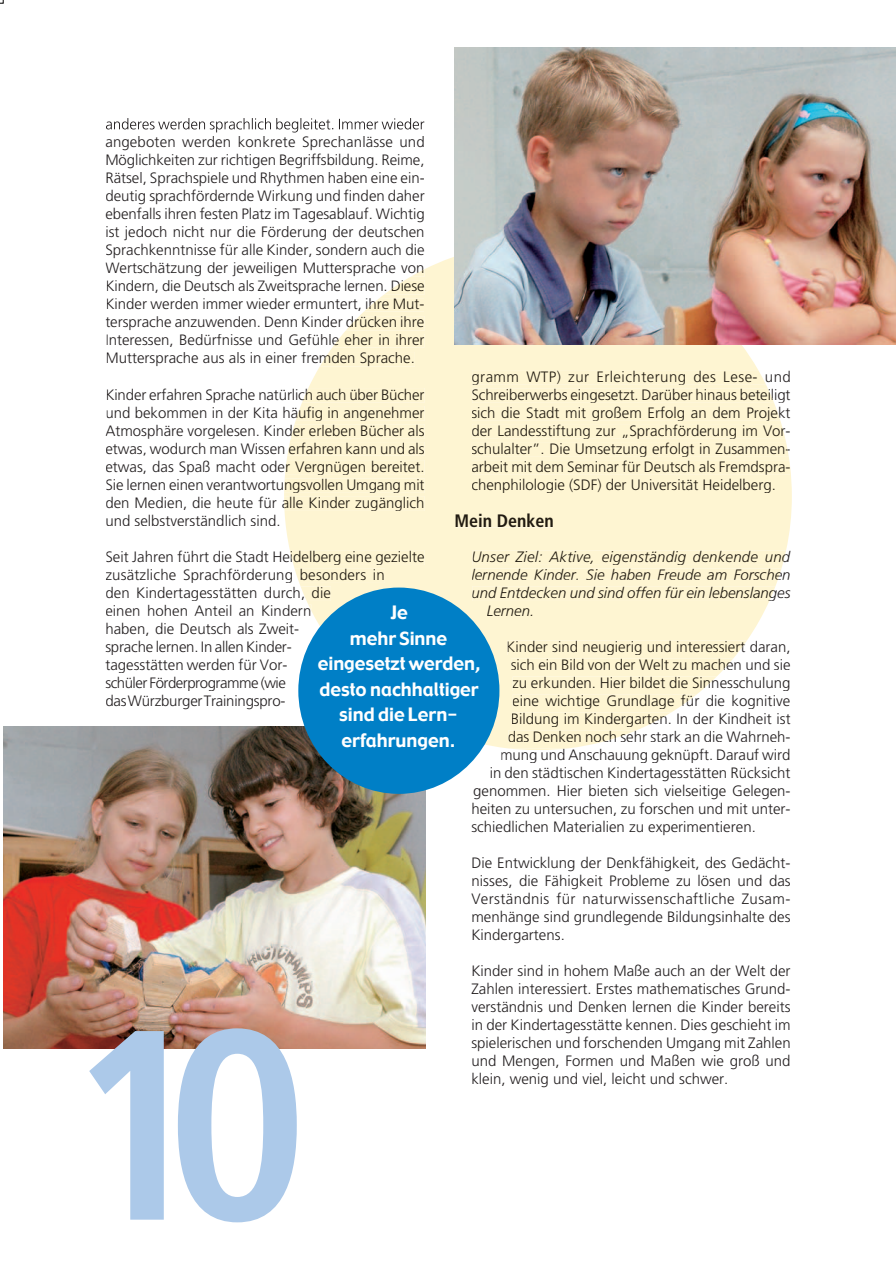
<style>
.page{position:relative;width:896px;height:1266px;background:#fff}
.page>*{position:absolute;margin:0;border:0;box-sizing:border-box;transform-origin:0 0}
.t1{font:700 condensed 270px "Frutiger";color:#acc9e9}
.t2{font:18px/25.5px "Gadget";color:#fff;text-align:center}
.t3{font:700 condensed 18px "Frutiger";color:#211b12}
.t4{font:300 15px/18px "Frutiger";color:#231f20;text-align:justify}
.t5{font:italic 300 15px/18px "Frutiger";color:#231f20;text-align:justify}
.t6{font:300 15px "Frutiger";color:#211b12}
.t7{font:italic 300 15px "Frutiger";color:#211b12}
</style>
<div class="page">
<svg style="left:284px;top:257px;width:507px;height:491px;fill:#fef5d2"></svg>
<img style="left:454px;top:48px;width:441px;height:296px">
<img style="left:3px;top:726px;width:422px;height:322px">
<div style="left:298px;top:587px;width:201px;height:206px;background:#007fc6;border-radius:50%"></div>
<svg style="left:106px;top:118px;width:318px;height:14px"></svg>
<svg style="left:319px;top:269px;width:105px;height:97px"></svg>
<svg style="left:284px;top:388px;width:140px;height:122px;background:#fef5d5"></svg>
<svg style="left:290px;top:550px;width:134px;height:60px"></svg>
<div style="left:471px;top:370px;width:318px;height:104px;background:#fef5d2"></div>
<div style="left:472px;top:478px;width:302px;height:14px;background:#fef5d2"></div>
<div style="left:455px;top:513px;width:97px;height:14px;background:#fef5d2"></div>
<svg style="left:471px;top:550px;width:314px;height:29px;background:#fef5d3"></svg>
<div style="left:472px;top:586px;width:303px;height:14px;background:#fef5d2"></div>
<div style="left:487px;top:605px;width:45px;height:10px;background:#fef5d2"></div>
<svg style="left:507px;top:640px;width:239px;height:29px;background:#fef5d4"></svg>
<svg style="left:508px;top:676px;width:208px;height:65px"></svg>
<svg style="left:507px;top:748px;width:61px;height:2px"></svg>
<svg style="left:0;top:0;width:4px;height:4px"></svg>
<p class="t4" style="left:105px;top:133px;width:321px">angeboten werden konkrete Sprechanlässe und Möglichkeiten zur richtigen Begriffsbildung. Reime, Rätsel, Sprachspiele und Rhythmen haben eine ein&shy;deutig sprachfördernde Wirkung und finden daher ebenfalls ihren festen Platz im Tagesablauf. Wichtig ist jedoch nicht nur die Förderung der deutschen Sprachkenntnisse für alle Kinder, sondern auch die Wertschätzung der jeweiligen Muttersprache von Kindern, die Deutsch als Zweitsprache lernen. Diese Kinder werden immer wieder ermuntert, ihre Mut&shy;tersprache anzuwenden. Denn Kinder drücken ihre Interessen, Bedürfnisse und Gefühle eher in ihrer Muttersprache aus als in einer fremden Sprache.</p>
<p class="t4" style="left:105px;top:385px;width:320px">Kinder erfahren Sprache natürlich auch über Bücher und bekommen in der Kita häufig in angenehmer Atmosphäre vorgelesen. Kinder erleben Bücher als etwas, wodurch man Wissen erfahren kann und als etwas, das Spaß macht oder Vergnügen bereitet.<br>Sie lernen einen verantwortungsvollen Umgang mit den Medien, die heute für alle Kinder zugänglich und selbstverständlich sind.</p>
<p class="t4" style="left:105px;top:547px;width:320px;text-align:left">Seit Jahren führt die Stadt Heidelberg eine gezielte zusätzliche Sprachförderung besonders in<br>den Kindertagesstätten durch, die<br>einen hohen Anteil an Kindern<br>haben, die Deutsch als Zweit-<br>sprache lernen. In allen Kinder-<br>tagesstätten werden für Vor-<br>schüler Förderprogramme (wie<br>das Würzburger Trainingspro-</p>
<p class="t4" style="left:471px;top:367px;width:321px">gramm WTP) zur Erleichterung des Lese- und Schreiberwerbs eingesetzt. Darüber hinaus beteiligt sich die Stadt mit großem Erfolg an dem Projekt der Landesstiftung zur „Sprachförderung im Vor&shy;schulalter”. Die Umsetzung erfolgt in Zusammen&shy;arbeit mit dem Seminar für Deutsch als Fremdspra-</p>
<p class="t6" style="left:471px;top:476px;width:306px">chenphilologie (SDF) der Universität Heidelberg.</p>
<p class="t3" style="left:454px;top:510px;width:101px">Mein Denken</p>
<p class="t5" style="left:471px;top:547px;width:320px">Unser Ziel: Aktive, eigenständig denkende und lernende Kinder. Sie haben Freude am Forschen und Entdecken und sind offen für ein lebenslanges</p>
<p class="t7" style="left:486px;top:601px;width:49px">Lernen.</p>
<p class="t4" style="left:506px;top:637px;width:286px">Kinder sind neugierig und interessiert daran,</p>
<p class="t4" style="left:510px;top:655px;width:281px">sich ein Bild von der Welt zu machen und sie</p>
<p class="t4" style="left:512px;top:673px;width:280px">zu erkunden. Hier bildet die Sinnesschulung</p>
<p class="t4" style="left:512px;top:691px;width:279px">eine wichtige Grundlage für die kognitive</p>
<p class="t4" style="left:510px;top:709px;width:281px">Bildung im Kinder garten. In der Kindheit ist</p>
<p class="t4" style="left:507px;top:727px;width:284px">das Denken noch sehr stark an die Wahrneh-</p>
<p class="t4" style="left:500px;top:745px;width:292px">mung und Anschauung geknüpft. Darauf wird</p>
<p class="t4" style="left:489px;top:763px;width:302px">in den städtischen Kindertagesstätten Rücksicht</p>
<p class="t4" style="left:473px;top:781px;width:319px">genommen. Hier bieten sich vielseitige Gelegen-</p>
<p class="t4" style="left:471px;top:799px;width:320px">heiten zu untersuchen, zu forschen und mit unter-</p>
<p class="t4" style="left:471px;top:817px;width:286px">schiedlichen Materialien zu experimentieren.</p>
<p class="t4" style="left:471px;top:853px;width:321px">Die Entwicklung der Denkfähigkeit, des Gedächt&shy;nisses, die Fähigkeit Probleme zu lösen und das Verständnis für naturwissenschaftliche Zusam&shy;menhänge sind grundlegende Bildungsinhalte des Kindergartens.</p>
<p class="t4" style="left:471px;top:961px;width:320px">Kinder sind in hohem Maße auch an der Welt der Zahlen interessiert. Erstes mathematisches Grund&shy;verständnis und Denken lernen die Kinder bereits in der Kindertagesstätte kennen. Dies geschieht im spielerischen und forschenden Umgang mit Zahlen und Mengen, Formen und Maßen wie groß und klein, wenig und viel, leicht und schwer.</p>
<p class="t2" style="left:317px;top:600px;width:164px">Je<br>mehr Sinne eingesetzt werden, desto nachhaltiger sind die Lern&shy;erfahrungen.</p>
<h1 class="t1" style="left:67px;top:965px;width:242px">10</h1>
</div>
